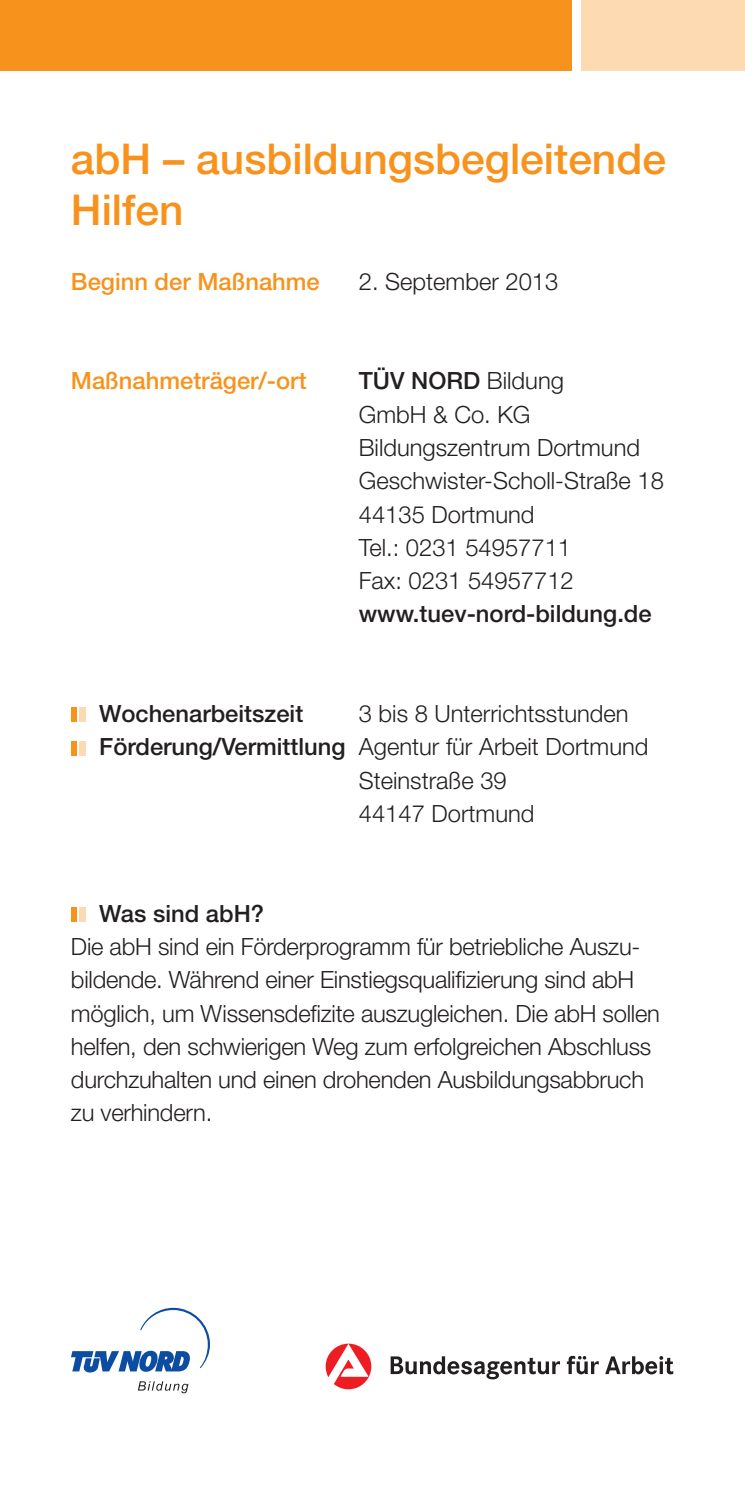
<style>
.page{position:relative;width:745px;height:1489px;background:#fff}
.page>*{position:absolute;margin:0;border:0;box-sizing:border-box;transform-origin:0 0}
.Überschrift{font:500 42.5px "Helvetica Neue LT Std";color:#f7931d}
.Fließtext{font:300 23.75px/33.2px "Helvetica Neue LT Std";letter-spacing:-.01em;color:#231f20}
.Fließtext-2{font:500 23.75px "Helvetica Neue LT Std";color:#231f20}
.Fließtext-3{font:500 23.75px "Helvetica Neue LT Std";color:#f7931d}
.s1{font-weight:300}
.s2{font-weight:500}
</style>
<div class="page">
<div style="left:71px;top:707px;width:6px;height:15px;background:#f7931d"></div>
<div style="left:79px;top:707px;width:6px;height:15px;background:#fedab3"></div>
<div style="left:71px;top:740px;width:6px;height:15px;background:#f7931d"></div>
<div style="left:79px;top:740px;width:6px;height:15px;background:#fedab3"></div>
<div style="left:71px;top:907px;width:6px;height:14px;background:#f7931d"></div>
<div style="left:79px;top:907px;width:6px;height:14px;background:#fedab3"></div>
<svg style="left:325px;top:1343px;width:46px;height:46px"></svg>
<svg style="left:390px;top:1356px;width:169px;height:23px"></svg>
<svg style="left:566px;top:1355px;width:32px;height:19px"></svg>
<svg style="left:605px;top:1356px;width:67px;height:18px"></svg>
<svg style="left:138px;top:1381px;width:50px;height:12px"></svg>
<svg style="left:71px;top:1307px;width:139px;height:65px"></svg>
<div style="left:0;top:0;width:570px;height:71px;background:#f7931d"></div>
<div style="left:581px;top:0;width:163px;height:71px;background:#fedab3"></div>
<p class="Überschrift" style="left:71px;top:134px;width:596px">abH – ausbildungsbegleitende</p>
<p class="Überschrift" style="left:71px;top:185px;width:114px">Hilfen</p>
<p class="Fließtext-3" style="left:71px;top:267px;width:250px">Beginn der Maßnahme</p>
<p class="Fließtext" style="left:358px;top:264px;width:201px">2. September 2013</p>
<p class="Fließtext-3" style="left:71px;top:367px;width:237px">Maßnahmeträger/-ort</p>
<p class="Fließtext-2" style="left:358px;top:367px;width:206px">TÜV NORD <span class="s1">Bildung</span></p>
<p class="Fließtext" style="left:358px;top:397px;width:173px">GmbH &amp; Co. KG</p>
<p class="Fließtext" style="left:358px;top:430px;width:283px">Bildungszentrum Dortmund</p>
<p class="Fließtext" style="left:358px;top:463px;width:306px">Geschwister-Scholl-Straße 18</p>
<p class="Fließtext" style="left:358px;top:497px;width:177px">44135 Dortmund</p>
<p class="Fließtext" style="left:358px;top:530px;width:214px">Tel.: 0231 54957711</p>
<p class="Fließtext" style="left:358px;top:563px;width:216px">Fax: 0231 54957712</p>
<p class="Fließtext-2" style="left:358px;top:599px;width:294px">www.tuev-nord-bildung.de</p>
<p class="Fließtext-2" style="left:99px;top:699px;width:205px">Wochenarbeitszeit</p>
<p class="Fließtext" style="left:358px;top:696px;width:271px">3 bis 8 Unterrichtsstunden</p>
<p class="Fließtext" style="left:99px;top:729px;width:550px"><span class="s2">Förderung/Vermittlung</span> Agentur für Arbeit Dortmund</p>
<p class="Fließtext" style="left:358px;top:763px;width:149px">Steinstraße 39</p>
<p class="Fließtext" style="left:358px;top:796px;width:177px">44147 Dortmund</p>
<p class="Fließtext-2" style="left:99px;top:899px;width:166px">Was sind abH?</p>
<p class="Fließtext" style="left:71px;top:929px;width:590px">Die abH sind ein Förderprogramm für betriebliche Auszu&shy;bildende. Während einer Einstiegsqualifizierung sind abH möglich, um Wissensdefizite auszugleichen. Die abH sollen helfen, den schwierigen Weg zum erfolgreichen Abschluss durchzuhalten und einen drohenden Ausbildungsabbruch zu verhindern.</p>
</div>
